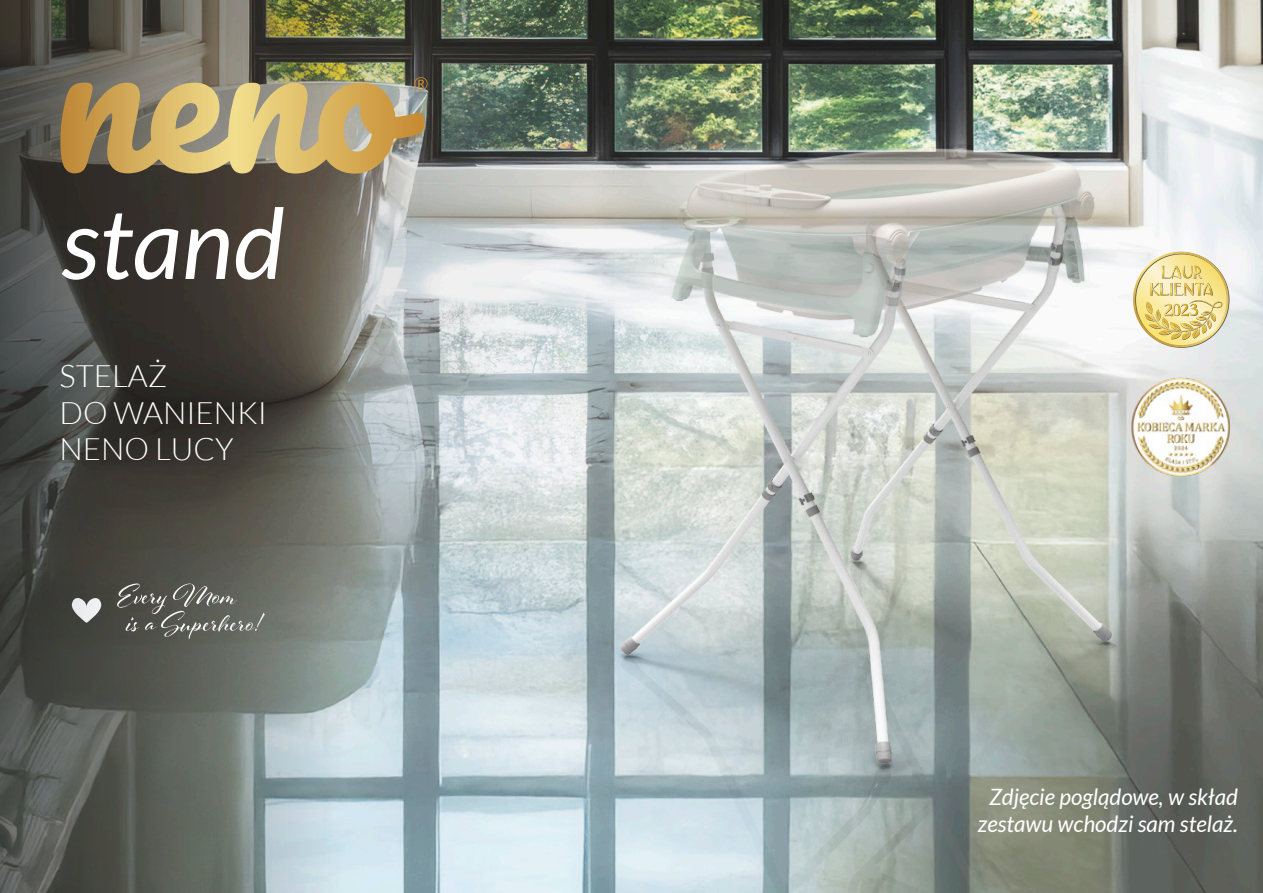
<style>
.page{position:relative;width:1263px;height:893px;background:#fff}
.page>*{position:absolute;margin:0;border:0;box-sizing:border-box;transform-origin:0 0}
.t1{font:italic 97.65px "Lato";color:#fff}
.t2{font:300 30.9px/36.5px "Lato";color:#fff}
.t3{font:italic 22.5px/27px "Lato";color:#fff;text-align:center}
</style>
<div class="page">
<img style="left:344px;top:0;width:919px;height:893px">
<svg style="left:0;top:0;width:344px;height:893px;background:#575852"></svg>
<svg style="left:117px;top:583px;width:96px;height:31px;background:#666761"></svg>
<svg style="left:1133px;top:252px;width:96px;height:96px;background:#eadba0"></svg>
<svg style="left:60px;top:77px;width:368px;height:96px;background:#b8a26c"></svg>
<img style="left:1128px;top:373px;width:105px;height:105px">
<h1 class="t1" style="left:61px;top:189px;width:225px">stand</h1>
<h2 class="t2" style="left:60px;top:358px;width:209px">STELAŻ<br>DO WANIENKI<br>NENO LUCY</h2>
<p class="t3" style="left:978px;top:784px;width:262px">Zdjęcie poglądowe, w skład zestawu wchodzi sam stelaż.</p>
</div>
